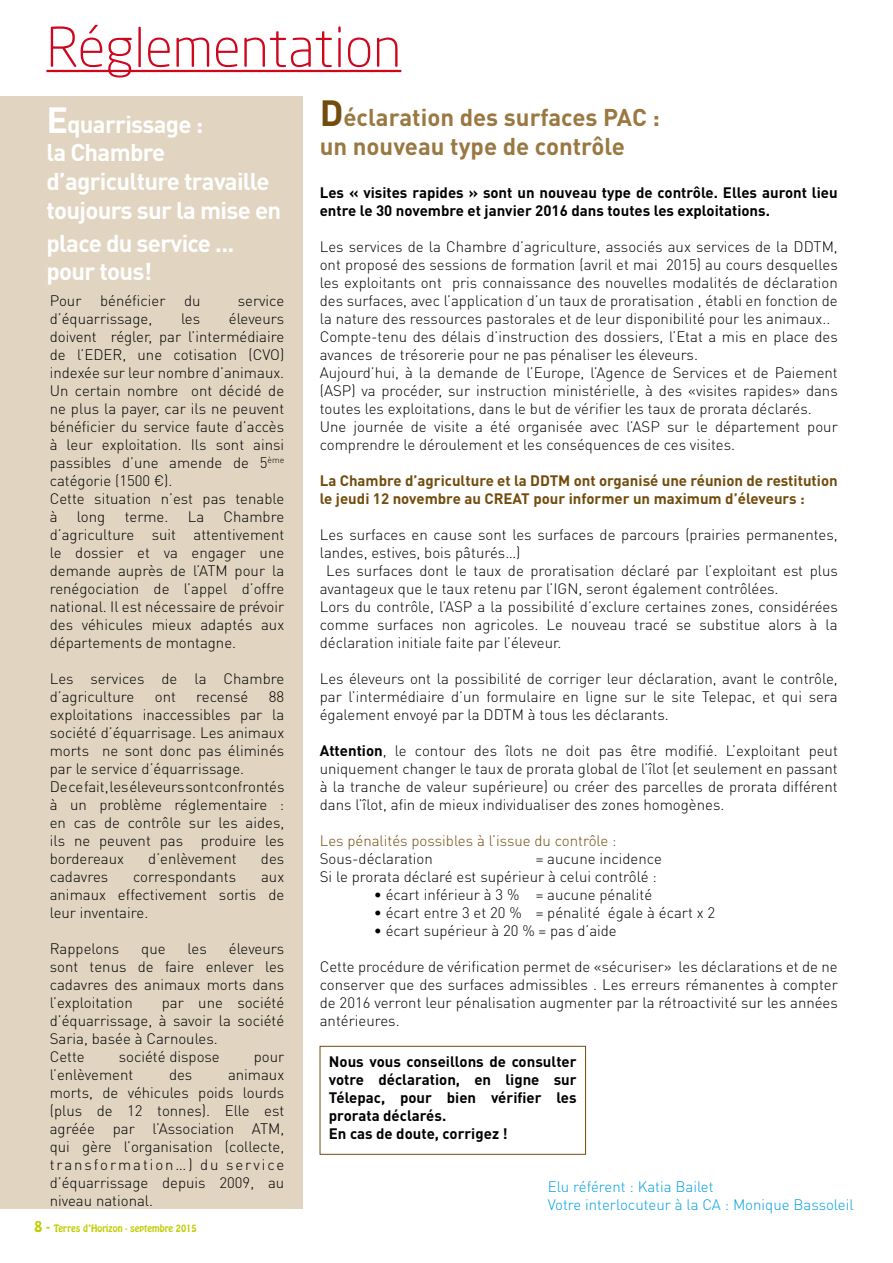
<style>
.page{position:relative;width:893px;height:1263px;background:#fff}
.page>*{position:absolute;margin:0;border:0;box-sizing:border-box;transform-origin:0 0}
.t1{font:300 54px "Neo Sans Pro";color:#cd071e}
.t2{font:700 24px/28.8px "DIN Pro";letter-spacing:-.03em;color:#fff}
.t3{font:700 24px/28.8px "DIN Pro";color:#9a7841}
.t4{font:300 15px/18px "DIN Pro";color:#000;text-align:justify}
.t5{font:700 15px/18px "DIN Pro";color:#000}
.t6{font:700 15px/18px "DIN Pro";color:#724c0c}
.t7{font:300 15px/18px "DIN Pro";color:#009ee0}
.t8{font:300 15px "DIN Pro";color:#724c0c}
.t9{font:9px "Hobo Std";color:#c0ce00}
.s1{font-size:36px}
.s2{font-size:36px;color:#724c0c}
.s3{font-weight:700}
.s4{font-size:13.5px}
</style>
<div class="page">
<div style="left:0;top:96px;width:302px;height:1112px;background:#e1d4c1"></div>
<hr style="left:46px;top:70px;width:355px;height:2px;background:#cd071e">
<div style="left:320px;top:1046px;width:266px;height:109px;border:1px solid #724c0c"></div>
<h1 class="t1" style="left:46px;top:15px;width:356px">Réglementation</h1>
<h2 class="t2" style="left:46px;top:109px;width:236px"><span class="s1">E</span>quarrissage :<br>la Chambre d’agriculture travaille toujours sur la mise en</h2>
<h2 class="t2" style="left:46px;top:227px;width:189px">place du service ... pour tous!</h2>
<h2 class="t3" style="left:320px;top:102px;width:342px"><span class="s2">D</span>éclaration des surfaces PAC : un nouveau type de contrôle</h2>
<p class="t5" style="left:320px;top:183px;width:519px">Les « visites rapides » sont un nouveau type de contrôle. Elles auront lieu entre le 30 novembre et janvier 2016 dans toutes les exploitations.</p>
<p class="t4" style="left:320px;top:237px;width:520px;text-align:left">Les services de la Chambre d’agriculture, associés aux services de la DDTM, ont proposé des sessions de formation (avril et mai 2015) au cours desquelles les exploitants ont pris connaissance des nouvelles modalités de déclaration des surfaces, avec l’application d’un taux de proratisation , établi en fonction de la nature des ressources pastorales et de leur disponibilité pour les animaux..<br>Compte-tenu des délais d’instruction des dossiers, l’Etat a mis en place des avances de trésorerie pour ne pas pénaliser les éleveurs.<br>Aujourd’hui, à la demande de l’Europe, l’Agence de Services et de Paiement (ASP) va procéder, sur instruction ministérielle, à des «visites rapides» dans toutes les exploitations, dans le but de vérifier les taux de prorata déclarés.<br>Une journée de visite a été organisée avec l’ASP sur le département pour comprendre le déroulement et les conséquences de ces visites.</p>
<p class="t6" style="left:320px;top:471px;width:519px">La Chambre d’agriculture et la DDTM ont organisé une réunion de restitution le jeudi 12 novembre au CREAT pour informer un maximum d’éleveurs :</p>
<p class="t4" style="left:320px;top:525px;width:519px">Les surfaces en cause sont les surfaces de parcours (prairies permanentes,</p>
<p class="t4" style="left:320px;top:543px;width:202px">landes, estives, bois pâturés…)</p>
<p class="t4" style="left:326px;top:561px;width:513px">Les surfaces dont le taux de proratisation déclaré par l’exploitant est plus</p>
<p class="t4" style="left:320px;top:579px;width:460px">avantageux que le taux retenu par l’IGN, seront également contrôlées.</p>
<p class="t4" style="left:320px;top:597px;width:519px">Lors du contrôle, l’ASP a la possibilité d’exclure certaines zones, considérées</p>
<p class="t4" style="left:320px;top:615px;width:519px">comme surfaces non agricoles. Le nouveau tracé se substitue alors à la</p>
<p class="t4" style="left:320px;top:633px;width:243px">déclaration initiale faite par l’éleveur.</p>
<p class="t4" style="left:320px;top:669px;width:519px">Les éleveurs ont la possibilité de corriger leur déclaration, avant le contrôle, par l’intermédiaire d’un formulaire en ligne sur le site Telepac, et qui sera également envoyé par la DDTM à tous les déclarants.</p>
<p class="t4" style="left:320px;top:741px;width:520px"><span class="s3">Attention</span>, le contour des îlots ne doit pas être modifié. L’exploitant peut uniquement changer le taux de prorata global de l’îlot (et seulement en passant à la tranche de valeur supérieure) ou créer des parcelles de prorata différent dans l’îlot, afin de mieux individualiser des zones homogènes.</p>
<p class="t8" style="left:320px;top:830px;width:298px">Les pénalités possibles à l’issue du contrôle :</p>
<p class="t4" style="left:320px;top:849px;width:115px">Sous-déclaration</p>
<p class="t4" style="left:50px;top:291px;width:152px">Pour bénéficier du</p>
<p class="t4" style="left:238px;top:291px;width:48px">service</p>
<p class="t4" style="left:50px;top:309px;width:104px">d’équarrissage,</p>
<p class="t4" style="left:181px;top:309px;width:21px">les</p>
<p class="t4" style="left:50px;top:309px;width:236px;text-align:left;text-indent:179px">éleveurs doivent régler, par l’intermédiaire de l’EDER, une cotisation (CVO) indexée sur leur nombre d’animaux.<br>Un certain nombre ont décidé de ne plus la payer, car ils ne peuvent bénéficier du service faute d’accès à leur exploitation. Ils sont ainsi passibles d’une amende de 5<sup>ème </sup>catégorie (1500 €).<br>Cette situation n’est pas tenable à</p>
<p class="t4" style="left:50px;top:507px;width:236px;text-indent:174px">Chambre d’agriculture suit attentivement le dossier et va engager une demande auprès de l’ATM pour la renégociation de l’appel d’offre national. Il est nécessaire de prévoir des véhicules mieux adaptés aux départements de montagne.</p>
<p class="t4" style="left:50px;top:669px;width:236px">Les services de la Chambre d’agriculture</p>
<p class="t4" style="left:77px;top:507px;width:30px">long</p>
<p class="t4" style="left:125px;top:507px;width:45px">terme.</p>
<p class="t4" style="left:188px;top:507px;width:18px">La</p>
<p class="t4" style="left:155px;top:687px;width:23px">ont</p>
<p class="t4" style="left:196px;top:687px;width:54px">recensé</p>
<p class="t4" style="left:50px;top:687px;width:236px;text-align:left;text-indent:219px">88 exploitations inaccessibles par la société d’équarrisage. Les animaux morts ne sont donc pas éliminés par le service d’équarrissage.<br>De ce fait, les éleveurs sont confrontés à un problème réglementaire : en cas de contrôle sur les aides, ils ne peuvent pas produire les bordereaux</p>
<p class="t4" style="left:148px;top:849px;width:90px">d’enlèvement</p>
<p class="t4" style="left:261px;top:849px;width:25px">des</p>
<p class="t4" style="left:320px;top:849px;width:344px;text-indent:216px">= aucune incidence<br>Si le prorata déclaré est supérieur à celui contrôlé :</p>
<p class="t4" style="left:374px;top:885px;width:280px">• écart inférieur à 3 % = aucune pénalité</p>
<p class="t4" style="left:374px;top:903px;width:343px">• écart entre 3 et 20 % = pénalité égale à écart x 2</p>
<p class="t4" style="left:374px;top:921px;width:245px">• écart supérieur à 20 % = pas d’aide</p>
<p class="t4" style="left:320px;top:957px;width:520px">Cette procédure de vérification permet de «sécuriser» les déclarations et de ne conserver que des surfaces admissibles . Les erreurs rémanentes à compter de 2016 verront leur pénalisation augmenter par la rétroactivité sur les années antérieures.</p>
<p class="t4" style="left:50px;top:867px;width:60px">cadavres</p>
<p class="t4" style="left:133px;top:867px;width:105px">correspondants</p>
<p class="t4" style="left:50px;top:867px;width:236px;text-indent:211px">aux animaux effectivement sortis de leur inventaire.</p>
<p class="t4" style="left:50px;top:939px;width:71px">Rappelons</p>
<p class="t4" style="left:141px;top:939px;width:26px">que</p>
<p class="t4" style="left:188px;top:939px;width:21px">les</p>
<p class="t4" style="left:50px;top:939px;width:236px;text-indent:179px">éleveurs sont tenus de faire enlever les cadavres des animaux morts dans l’exploitation</p>
<p class="t4" style="left:50px;top:993px;width:236px;text-align:left;text-indent:112px">par une société d’équarrissage, à savoir la société<br>Saria, basée à Carnoules.<br>Cette</p>
<p class="t4" style="left:119px;top:1047px;width:103px">société dispose</p>
<p class="t4" style="left:254px;top:1047px;width:32px">pour</p>
<p class="t4" style="left:50px;top:1065px;width:85px">l’enlèvement</p>
<p class="t4" style="left:169px;top:1065px;width:25px">des</p>
<p class="t5" style="left:329px;top:1051px;width:249px">Nous vous conseillons de consulter votre déclaration, en ligne sur<br>Télepac, pour bien vérifier les prorata déclarés.<br>En cas de doute, corrigez !</p>
<p class="t4" style="left:50px;top:1065px;width:236px;text-indent:178px">animaux morts, de véhicules poids lourds (plus de 12 tonnes). Elle est agréée par l’Association ATM, qui gère l’organisation (collecte, transformation…) du service d’équarrissage depuis 2009, au niveau national.</p>
<p class="t7" style="left:548px;top:1176px;width:308px">Elu référent : Katia Bailet<br>Votre interlocuteur à la CA : Monique Bassoleil</p>
<p class="t9" style="left:35px;top:1222px;width:164px"><span class="s4">8 -</span> Terres d’Horizon - septembre 2015</p>
</div>
